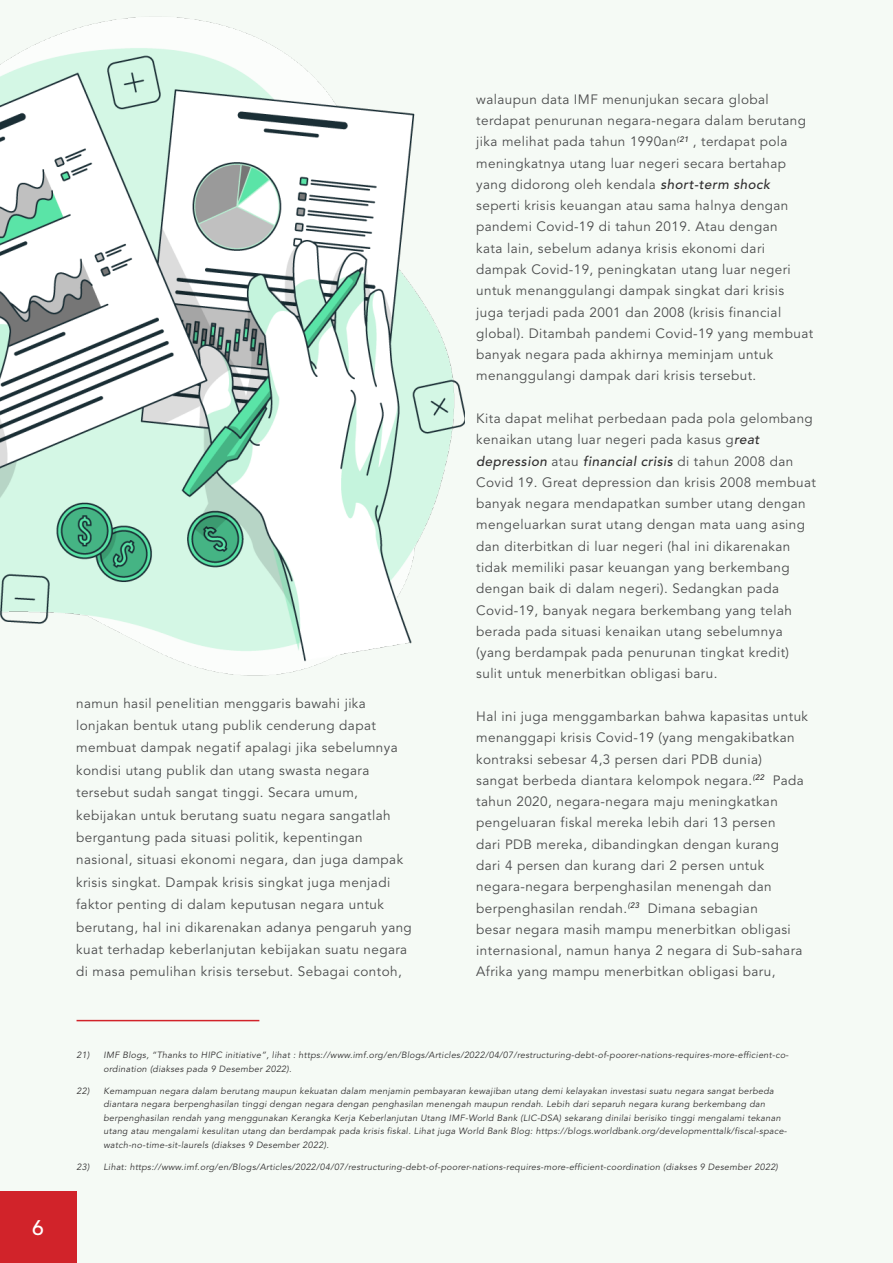
<style>
.page{position:relative;width:893px;height:1263px;background:#f5faf5}
.page>*{position:absolute;margin:0;border:0;box-sizing:border-box;transform-origin:0 0}
.t1{font:500 21px "Avenir LT Pro";color:#fff}
.t2{font:13.5px/21.3px "Avenir LT Pro";letter-spacing:.03em;color:#4b4c4d}
.t3{font:italic 9px/13.5px "Avenir LT Pro";letter-spacing:.03em;color:#312f30}
.s1{font-weight:500;font-style:italic;color:#312f30}
</style>
<div class="page">
<div style="left:0;top:1192px;width:76px;height:71px;background:#d1232a"></div>
<hr style="left:77px;top:1020px;width:182px;height:1px;background:#d1232a">
<img style="left:0;top:16px;width:465px;height:660px">
<h1 class="t1" style="left:32px;top:1216px;width:13px">6</h1>
<p class="t2" style="left:76px;top:692px;width:337px;line-height:22.4px">namun hasil penelitian menggaris bawahi jika lonjakan bentuk utang publik cenderung dapat membuat dampak negatif apalagi jika sebelumnya kondisi utang publik dan utang swasta negara tersebut sudah sangat tinggi. Secara umum, kebijakan untuk berutang suatu negara sangatlah bergantung pada situasi politik, kepentingan nasional, situasi ekonomi negara, dan juga dampak krisis singkat. Dampak krisis singkat juga menjadi faktor penting di dalam keputusan negara untuk berutang, hal ini dikarenakan adanya pengaruh yang kuat terhadap keberlanjutan kebijakan suatu negara di masa pemulihan krisis tersebut. Sebagai contoh,</p>
<p class="t2" style="left:476px;top:89px;width:338px">walaupun data IMF menunjukan secara global terdapat penurunan negara-negara dalam berutang jika melihat pada tahun 1990an<sup>(21</sup> , terdapat pola meningkatnya utang luar negeri secara bertahap yang didorong oleh kendala <span class="s1">short-term shock </span>seperti krisis keuangan atau sama halnya dengan pandemi Covid-19 di tahun 2019. Atau dengan<br>kata lain, sebelum adanya krisis ekonomi dari dampak Covid-19, peningkatan utang luar negeri untuk menanggulangi dampak singkat dari krisis juga terjadi pada 2001 dan 2008 (krisis financial global). Ditambah pandemi Covid-19 yang membuat banyak negara pada akhirnya meminjam untuk menanggulangi dampak dari krisis tersebut.</p>
<p class="t2" style="left:476px;top:408px;width:341px">Kita dapat melihat perbedaan pada pola gelombang kenaikan utang luar negeri pada kasus g<span class="s1">reat depression</span> atau <span class="s1">financial crisis</span> di tahun 2008 dan Covid 19. Great depression dan krisis 2008 membuat banyak negara mendapatkan sumber utang dengan mengeluarkan surat utang dengan mata uang asing dan diterbitkan di luar negeri (hal ini dikarenakan tidak memiliki pasar keuangan yang berkembang dengan baik di dalam negeri). Sedangkan pada Covid-19, banyak negara berkembang yang telah berada pada situasi kenaikan utang sebelumnya (yang berdampak pada penurunan tingkat kredit) sulit untuk menerbitkan obligasi baru.</p>
<p class="t2" style="left:476px;top:706px;width:333px">Hal ini juga menggambarkan bahwa kapasitas untuk menanggapi krisis Covid-19 (yang mengakibatkan kontraksi sebesar 4,3 persen dari PDB dunia)<br>sangat berbeda diantara kelompok negara.<sup>(22</sup> Pada tahun 2020, negara-negara maju meningkatkan pengeluaran fiskal mereka lebih dari 13 persen<br>dari PDB mereka, dibandingkan dengan kurang<br>dari 4 persen dan kurang dari 2 persen untuk negara-negara berpenghasilan menengah dan berpenghasilan rendah.<sup>(23</sup> Dimana sebagian<br>besar negara masih mampu menerbitkan obligasi internasional, namun hanya 2 negara di Sub-sahara Afrika yang mampu menerbitkan obligasi baru,</p>
<p class="t3" style="left:104px;top:1048px;width:687px;text-indent:-27px">21) IMF Blogs, “Thanks to HIPC initiative”, lihat : https://www.imf.org/en/Blogs/Articles/2022/04/07/restructuring-debt-of-poorer-nations-requires-more-efficient-co&shy;ordination (diakses pada 9 Desember 2022).</p>
<p class="t3" style="left:104px;top:1084px;width:685px;text-indent:-27px">22) Kemampuan negara dalam berutang maupun kekuatan dalam menjamin pembayaran kewajiban utang demi kelayakan investasi suatu negara sangat berbeda diantara negara berpenghasilan tinggi dengan negara dengan penghasilan menengah maupun rendah. Lebih dari separuh negara kurang berkembang dan berpenghasilan rendah yang menggunakan Kerangka Kerja Keberlanjutan Utang IMF-World Bank (LIC-DSA) sekarang dinilai berisiko tinggi mengalami tekanan utang atau mengalami kesulitan utang dan berdampak pada krisis fiskal. Lihat juga World Bank Blog: https://blogs.worldbank.org/developmenttalk/fiscal-space&shy;watch-no-time-sit-laurels (diakses 9 Desember 2022).</p>
<p class="t3" style="left:77px;top:1160px;width:703px">23) Lihat: https://www.imf.org/en/Blogs/Articles/2022/04/07/restructuring-debt-of-poorer-nations-requires-more-efficient-coordination (diakses 9 Desember 2022)</p>
</div>
